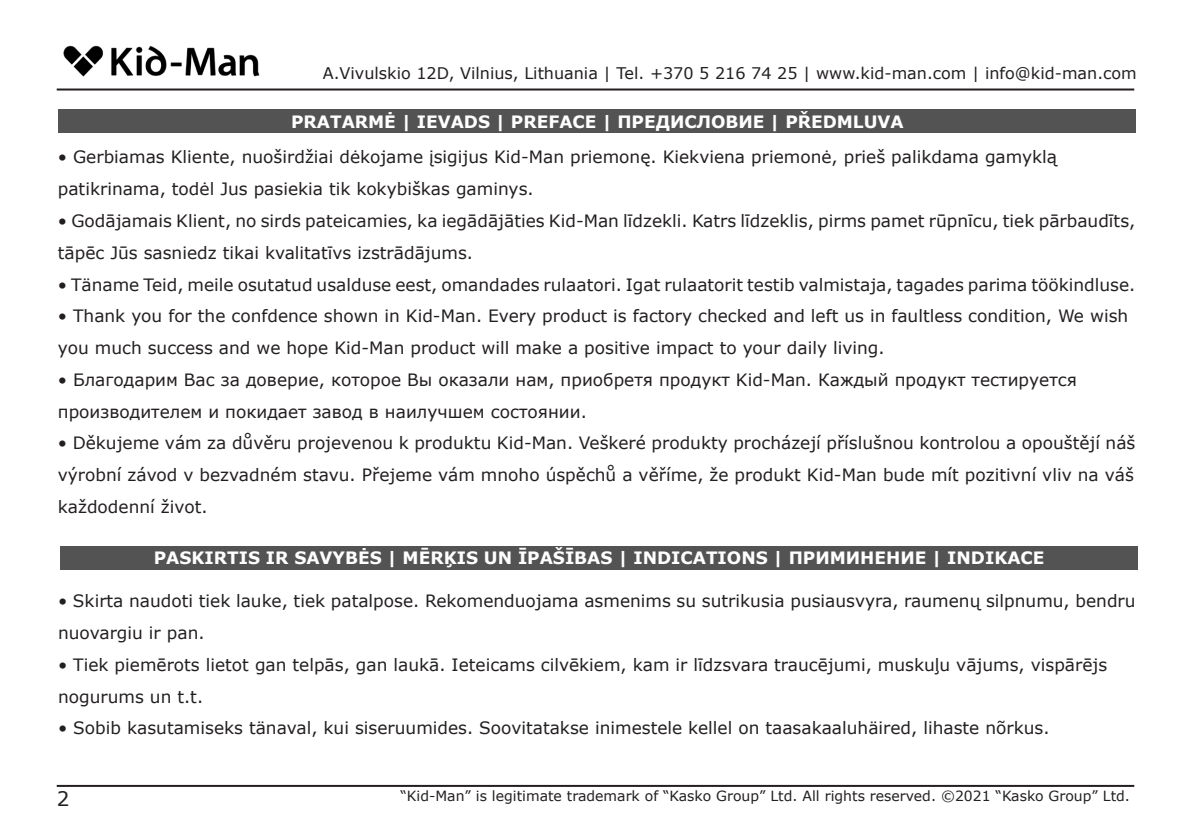
<style>
.page{position:relative;width:1191px;height:840px;background:#fff}
.page>*{position:absolute;margin:0;border:0;box-sizing:border-box;transform-origin:0 0}
.t1{font:20px "Verdana";color:#231f20}
.siftas{font:17px "Verdana";color:#231f20}
.t2{font:700 17px "Verdana";color:#fff}
.t3{font:16px "Verdana";color:#231f20}
.t4{font:14px "Verdana";color:#231f20}
</style>
<div class="page">
<hr style="left:57px;top:88px;width:1077px;height:2px;background:#231f20">
<img style="left:63px;top:45px;width:197px;height:32px">
<hr style="left:57px;top:784px;width:1077px;height:2px;background:#231f20">
<div style="left:59px;top:109px;width:1077px;height:24px;background:#535353"></div>
<div style="left:60px;top:545px;width:1078px;height:24px;background:#535353"></div>
<p class="t3" style="left:323px;top:62px;width:815px">A.Vivulskio 12D, Vilnius, Lithuania | Tel. +370 5 216 74 25 | www.kid-man.com | info@kid-man.com</p>
<p class="t2" style="left:291px;top:110px;width:614px">PRATARMĖ | IEVADS | PREFACE | ПРЕДИСЛОВИЕ | PŘEDMLUVA</p>
<p class="siftas" style="left:58px;top:145px;width:1000px">• Gerbiamas Kliente, nuoširdžiai dėkojame įsigijus Kid-Man priemonę. Kiekviena priemonė, prieš palikdama gamyklą</p>
<p class="siftas" style="left:58px;top:177px;width:477px">patikrinama, todėl Jus pasiekia tik kokybiškas gaminys.</p>
<p class="siftas" style="left:58px;top:209px;width:1079px">• Godājamais Klient, no sirds pateicamies, ka iegādājāties Kid-Man līdzekli. Katrs līdzeklis, pirms pamet rūpnīcu, tiek pārbaudīts,</p>
<p class="siftas" style="left:58px;top:241px;width:417px">tāpēc Jūs sasniedz tikai kvalitatīvs izstrādājums.</p>
<p class="siftas" style="left:58px;top:272px;width:1079px">• Täname Teid, meile osutatud usalduse eest, omandades rulaatori. Igat rulaatorit testib valmistaja, tagades parima töökindluse.</p>
<p class="siftas" style="left:58px;top:304px;width:1072px">• Thank you for the confdence shown in Kid-Man. Every product is factory checked and left us in faultless condition, We wish</p>
<p class="siftas" style="left:58px;top:336px;width:828px">you much success and we hope Kid-Man product will make a positive impact to your daily living.</p>
<p class="siftas" style="left:58px;top:368px;width:1020px">• Благодарим Вас за доверие, которое Вы оказали нам, приобретя продукт Kid-Man. Каждый продукт тестируется</p>
<p class="siftas" style="left:58px;top:399px;width:530px">производителем и покидает завод в наилучшем состоянии.</p>
<p class="siftas" style="left:58px;top:431px;width:1079px">• Děkujeme vám za důvěru projevenou k produktu Kid-Man. Veškeré produkty procházejí příslušnou kontrolou a opouštějí náš</p>
<p class="siftas" style="left:58px;top:463px;width:1077px">výrobní závod v bezvadném stavu. Přejeme vám mnoho úspěchů a věříme, že produkt Kid-Man bude mít pozitivní vliv na váš</p>
<p class="siftas" style="left:58px;top:494px;width:151px">každodenní život.</p>
<p class="t2" style="left:154px;top:546px;width:892px">PASKIRTIS IR SAVYBĖS | MĒRĶIS UN ĪPAŠĪBAS | INDICATIONS | ПРИМИНЕНИЕ | INDIKACE</p>
<p class="siftas" style="left:58px;top:589px;width:1079px">• Skirta naudoti tiek lauke, tiek patalpose. Rekomenduojama asmenims su sutrikusia pusiausvyra, raumenų silpnumu, bendru</p>
<p class="siftas" style="left:58px;top:620px;width:148px">nuovargiu ir pan.</p>
<p class="siftas" style="left:58px;top:652px;width:1050px">• Tiek piemērots lietot gan telpās, gan laukā. Ieteicams cilvēkiem, kam ir līdzsvara traucējumi, muskuļu vājums, vispārējs</p>
<p class="siftas" style="left:58px;top:684px;width:147px">nogurums un t.t.</p>
<p class="siftas" style="left:58px;top:716px;width:993px">• Sobib kasutamiseks tänaval, kui siseruumides. Soovitatakse inimestele kellel on taasakaaluhäired, lihaste nõrkus.</p>
<p class="t1" style="left:57px;top:784px;width:14px">2</p>
<p class="t4" style="left:400px;top:785px;width:731px">“Kid-Man” is legitimate trademark of “Kasko Group” Ltd. All rights reserved. ©2021 “Kasko Group” Ltd.</p>
</div>
